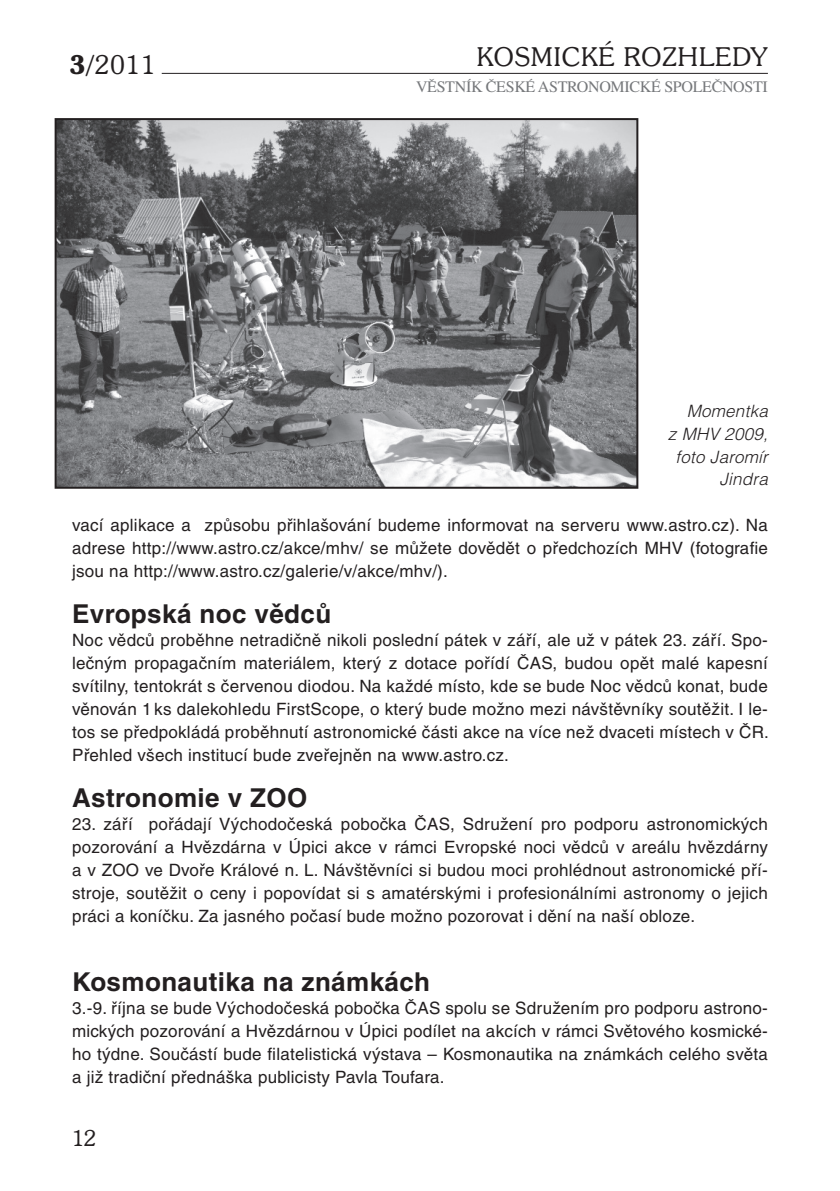
<style>
.page{position:relative;width:840px;height:1191px;background:#fff}
.page>*{position:absolute;margin:0;border:0;box-sizing:border-box;transform-origin:0 0}
.t1{font:700 26px "Helvetica CE";letter-spacing:.015em;color:#231f20}
.t2{font:300 26px "Souvenir IT Cby BTCE";letter-spacing:.04em;color:#231f20}
.t3{font:300 22px "Souvenir IT Cby BTCE";color:#231f20}
.t4{font:17px/23px "Helvetica CE";letter-spacing:.015em;color:#231f20;text-align:justify}
.t5{font:italic 300 17px/23px "Helvetica CE";letter-spacing:.015em;color:#231f20;text-align:right}
.t6{font:16px "Times CE";letter-spacing:-.02em;color:#76787b}
.s1{font-weight:600}
</style>
<div class="page">
<hr style="left:162px;top:73px;width:605px;height:1px;background:#231f20">
<img style="left:58px;top:121px;width:577px;height:365px">
<div style="left:55px;top:118px;width:583px;height:371px;border:2px solid #231f20"></div>
<h1 class="t2" style="left:69px;top:48px;width:87px"><span class="s1">3/</span>2011</h1>
<h1 class="t2" style="left:476px;top:39px;width:292px">KOSMICKÉ ROZHLEDY</h1>
<p class="t6" style="left:416px;top:78px;width:353px">VĚSTNÍK ČESKÉ ASTRONOMICKÉ SPOLEČNOSTI</p>
<p class="t5" style="left:667px;top:399px;width:101px">Momentka<br>z MHV 2009, foto Jaromír<br>Jindra</p>
<p class="t4" style="left:72px;top:514px;width:697px">vací aplikace a způsobu přihlašování budeme informovat na serveru www.astro.cz). Na adrese http://www.astro.cz/akce/mhv/ se můžete dovědět o předchozích MHV (fotografie jsou na http://www.astro.cz/galerie/v/akce/mhv/).</p>
<h1 class="t1" style="left:72px;top:598px;width:260px">Evropská noc vědců</h1>
<p class="t4" style="left:72px;top:629px;width:698px">Noc vědců proběhne netradičně nikoli poslední pátek v září, ale už v pátek 23. září. Spo&shy;lečným propagačním materiálem, který z dotace pořídí ČAS, budou opět malé kapesní svítilny, tentokrát s červenou diodou. Na každé místo, kde se bude Noc vědců konat, bude věnován 1 ks dalekohledu FirstScope, o který bude možno mezi návštěvníky soutěžit. I le&shy;tos se předpokládá proběhnutí astronomické části akce na více než dvaceti místech v ČR.<br>Přehled všech institucí bude zveřejněn na www.astro.cz.</p>
<h1 class="t1" style="left:72px;top:782px;width:237px">Astronomie v ZOO</h1>
<p class="t4" style="left:72px;top:812px;width:697px">23. září pořádají Východočeská pobočka ČAS, Sdružení pro podporu astronomických pozorování a Hvězdárna v Úpici akce v rámci Evropské noci vědců v areálu hvězdárny a v ZOO ve Dvoře Králové n. L. Návštěvníci si budou moci prohlédnout astronomické pří&shy;stroje, soutěžit o ceny i popovídat si s amatérskými i profesionálními astronomy o jejich práci a koníčku. Za jasného počasí bude možno pozorovat i dění na naší obloze.</p>
<h1 class="t1" style="left:72px;top:965px;width:359px">Kosmonautika na známkách</h1>
<p class="t4" style="left:72px;top:996px;width:697px">3.-9. října se bude Východočeská pobočka ČAS spolu se Sdružením pro podporu astrono&shy;mických pozorování a Hvězdárnou v Úpici podílet na akcích v rámci Světového kosmické&shy;ho týdne. Součástí bude filatelistická výstava – Kosmonautika na známkách celého světa a již tradiční přednáška publicisty Pavla Toufara.</p>
<p class="t3" style="left:72px;top:1124px;width:26px">12</p>
</div>
